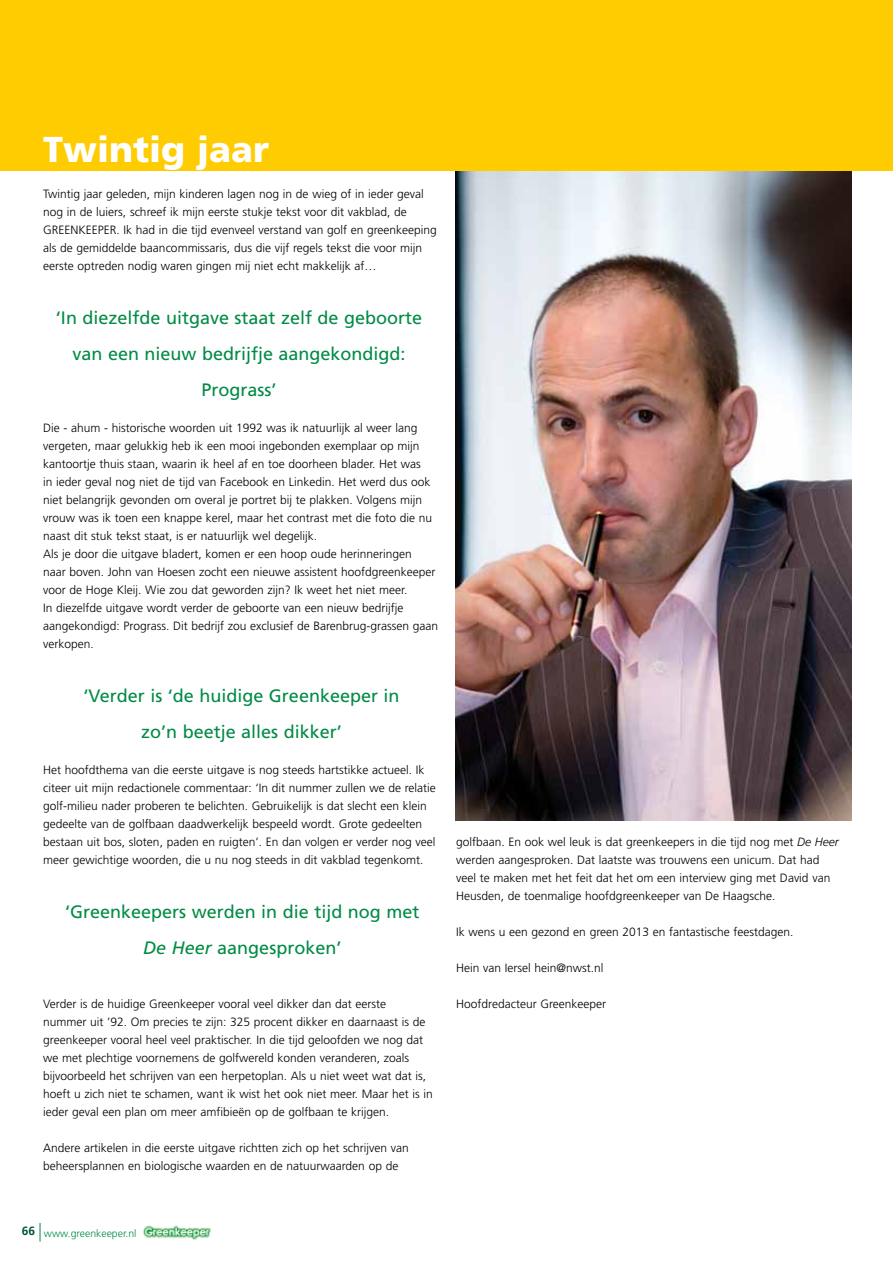
<style>
.page{position:relative;width:893px;height:1263px;background:#fff}
.page>*{position:absolute;margin:0;border:0;box-sizing:border-box;transform-origin:0 0}
.t1{font:900 36px "Frutiger";color:#fff}
.t2{font:18px/36px "Frutiger";color:#008b45;text-align:center}
.t3{font:300 12px/18px "Frutiger";color:#000}
.t4{font:300 10.5px "Frutiger";color:#008b45}
.s1{font-style:italic}
.s2{font-weight:700;font-size:12px;color:#00523c}
</style>
<div class="page">
<img style="left:143px;top:1225px;width:68px;height:15px">
<svg style="left:40px;top:1223px;width:1px;height:18px"></svg>
<img style="left:455px;top:170px;width:396px;height:651px">
<div style="left:0;top:0;width:893px;height:170px;background:#fecc00"></div>
<h1 class="t1" style="left:43px;top:127px;width:228px">Twintig jaar</h1>
<p class="t3" style="left:43px;top:185px;width:395px">Twintig jaar geleden, mijn kinderen lagen nog in de wieg of in ieder geval nog in de luiers, schreef ik mijn eerste stukje tekst voor dit vakblad, de GREENKEEPER. Ik had in die tijd evenveel verstand van golf en greenkeeping als de gemiddelde baancommissaris, dus die vijf regels tekst die voor mijn eerste optreden nodig waren gingen mij niet echt makkelijk af…</p>
<h2 class="t2" style="left:56px;top:300px;width:368px">‘In diezelfde uitgave staat zelf de geboorte van een nieuw bedrijfje aangekondigd:<br>Prograss’</h2>
<p class="t3" style="left:43px;top:419px;width:396px">Die - ahum - historische woorden uit 1992 was ik natuurlijk al weer lang vergeten, maar gelukkig heb ik een mooi ingebonden exemplaar op mijn kantoortje thuis staan, waarin ik heel af en toe doorheen blader. Het was<br>in ieder geval nog niet de tijd van Facebook en Linkedin. Het werd dus ook niet belangrijk gevonden om overal je portret bij te plakken. Volgens mijn vrouw was ik toen een knappe kerel, maar het contrast met die foto die nu naast dit stuk tekst staat, is er natuurlijk wel degelijk.<br>Als je door die uitgave bladert, komen er een hoop oude herinneringen<br>naar boven. John van Hoesen zocht een nieuwe assistent hoofdgreenkeeper voor de Hoge Kleij. Wie zou dat geworden zijn? Ik weet het niet meer.<br>In diezelfde uitgave wordt verder de geboorte van een nieuw bedrijfje aangekondigd: Prograss. Dit bedrijf zou exclusief de Barenbrug-grassen gaan verkopen.</p>
<h2 class="t2" style="left:84px;top:678px;width:317px">‘Verder is ‘de huidige Greenkeeper in zo’n beetje alles dikker’</h2>
<p class="t3" style="left:43px;top:761px;width:394px">Het hoofdthema van die eerste uitgave is nog steeds hartstikke actueel. Ik citeer uit mijn redactionele commentaar: ‘In dit nummer zullen we de relatie golf-milieu nader proberen te belichten. Gebruikelijk is dat slecht een klein gedeelte van de golfbaan daadwerkelijk bespeeld wordt. Grote gedeelten bestaan uit bos, sloten, paden en ruigten’. En dan volgen er verder nog veel meer gewichtige woorden, die u nu nog steeds in dit vakblad tegenkomt.</p>
<h2 class="t2" style="left:65px;top:894px;width:356px">‘Greenkeepers werden in die tijd nog met<br><span class="s1">De Heer</span> aangesproken’</h2>
<p class="t3" style="left:43px;top:995px;width:391px">Verder is de huidige Greenkeeper vooral veel dikker dan dat eerste<br>nummer uit ’92. Om precies te zijn: 325 procent dikker en daarnaast is de greenkeeper vooral heel veel praktischer. In die tijd geloofden we nog dat we met plechtige voornemens de golfwereld konden veranderen, zoals bijvoorbeeld het schrijven van een herpetoplan. Als u niet weet wat dat is, hoeft u zich niet te schamen, want ik wist het ook niet meer. Maar het is in ieder geval een plan om meer amfibieën op de golfbaan te krijgen.</p>
<p class="t3" style="left:43px;top:1139px;width:367px">Andere artikelen in die eerste uitgave richtten zich op het schrijven van beheersplannen en biologische waarden en de natuurwaarden op de</p>
<p class="t3" style="left:456px;top:833px;width:384px">golfbaan. En ook wel leuk is dat greenkeepers in die tijd nog met <span class="s1">De Heer </span>werden aangesproken. Dat laatste was trouwens een unicum. Dat had veel te maken met het feit dat het om een interview ging met David van Heusden, de toenmalige hoofdgreenkeeper van De Haagsche.</p>
<p class="t3" style="left:456px;top:923px;width:339px">Ik wens u een gezond en green 2013 en fantastische feestdagen.</p>
<p class="t3" style="left:456px;top:959px;width:149px">Hein van Iersel hein@nwst.nl</p>
<p class="t3" style="left:456px;top:995px;width:151px">Hoofdredacteur Greenkeeper</p>
<p class="t4" style="left:22px;top:1227px;width:116px"><span class="s2">66</span> www.greenkeeper.nl</p>
</div>
